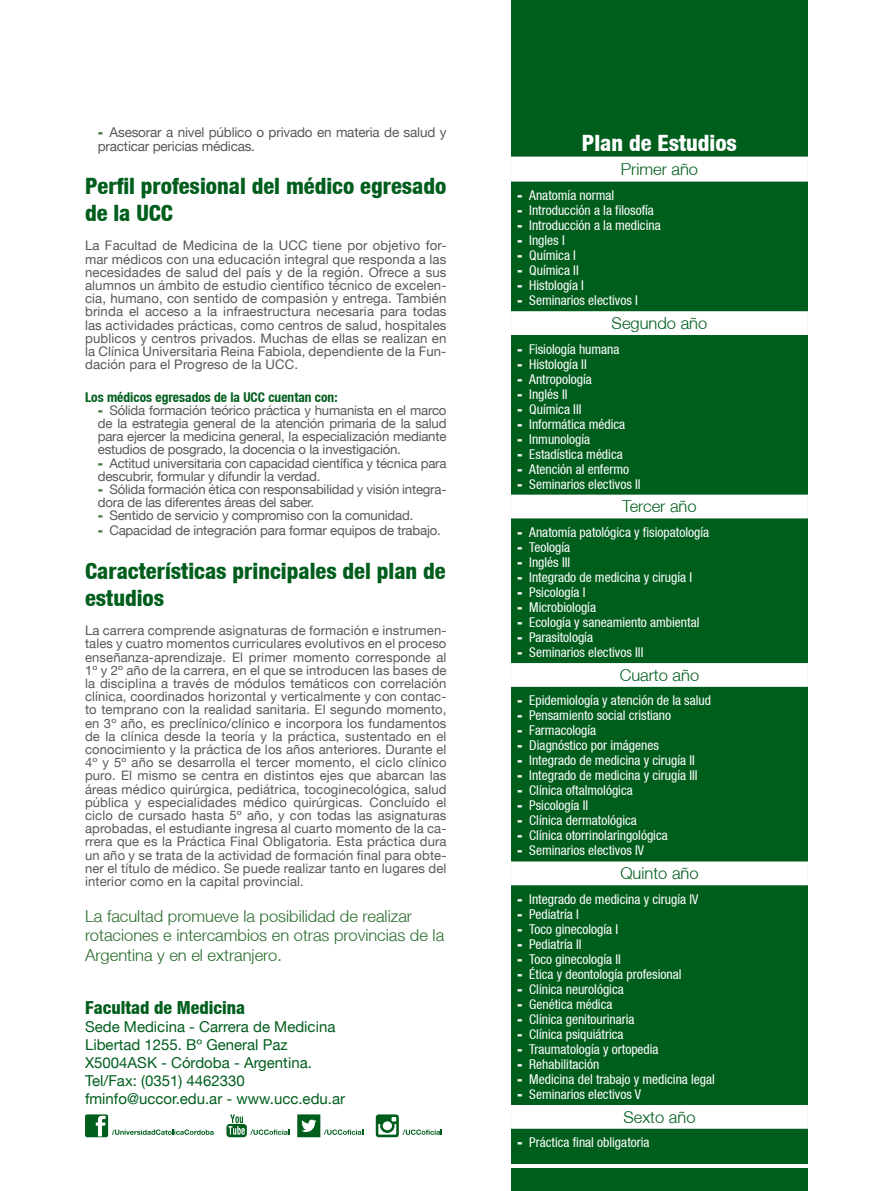
<style>
.page{position:relative;width:893px;height:1191px;background:#fff}
.page>*{position:absolute;margin:0;border:0;box-sizing:border-box;transform-origin:0 0}
.t1{font:800 condensed 22.5px/27px "Helvetica Neue LT";color:#005e1d}
.t2{font:800 condensed 22.5px "Helvetica Neue LT";color:#fff}
.t3{font:800 condensed 18px "Helvetica Neue LT";color:#005e1d}
.t4{font:300 16.5px/19.6px "Helvetica Neue LT";color:#296b2b}
.t5{font:300 16.5px "Helvetica Neue LT";color:#005e1d}
.t6{font:15px/18px "Helvetica Neue LT";color:#005e1d}
.t7{font:condensed 13.5px/15px "Helvetica Neue LT";color:#fff}
.t8{font:13.5px/13.5px "Helvetica Neue LT";letter-spacing:-.015em;color:#58585a}
.t9{font:700 condensed 13.5px "Helvetica Neue LT";color:#005e1d}
.t10{font:13.2px/13.2px "Helvetica Neue LT";letter-spacing:-.015em;color:#58585a;text-align:justify}
.t11{font:13.05px/13.2px "Helvetica Neue LT";letter-spacing:.01em;color:#58585a;text-align:justify}
.s1{font-weight:900;color:#42783b}
.s2{font-weight:900;font-stretch:normal}
</style>
<div class="page">
<div style="left:511px;top:0;width:297px;height:1191px;background:#005e1d"></div>
<hr style="left:471px;top:1164px;width:364px;height:3px;background:#fff">
<svg style="left:511px;top:157px;width:297px;height:971px"></svg>
<svg style="left:226px;top:1114px;width:63px;height:23px"></svg>
<svg style="left:85px;top:1114px;width:129px;height:23px"></svg>
<svg style="left:297px;top:1114px;width:66px;height:23px"></svg>
<svg style="left:376px;top:1114px;width:66px;height:23px"></svg>
<p class="t8" style="left:98px;top:125px;width:350px"><span class="s1">ã</span> Asesorar a nivel público o privado en materia de salud y practicar pericias médicas.</p>
<h1 class="t1" style="left:85px;top:172px;width:363px">Perfil profesional del médico egresado de la UCC</h1>
<p class="t10" style="left:85px;top:239px;width:363px">La Facultad de Medicina de la UCC tiene por objetivo for&shy;mar médicos con una educación integral que responda a las necesidades de salud del país y de la región. Ofrece a sus alumnos un ámbito de estudio científico técnico de excelen&shy;cia, humano, con sentido de compasión y entrega. También brinda el acceso a la infraestructura necesaria para todas las actividades prácticas, como centros de salud, hospitales publicos y centros privados. Muchas de ellas se realizan en la Clínica Universitaria Reina Fabiola, dependiente de la Fun&shy;dación para el Progreso de la UCC.</p>
<p class="t9" style="left:85px;top:389px;width:254px">Los médicos egresados de la UCC cuentan con:</p>
<p class="t10" style="left:98px;top:403px;width:350px;text-align:left"><span class="s1">ã</span> Sólida formación teórico práctica y humanista en el marco de la estrategia general de la atención primaria de la salud para ejercer la medicina general, la especialización mediante estudios de posgrado, la docencia o la investigación.<br><span class="s1">ã</span> Actitud universitaria con capacidad científica y técnica para descubrir, formular y difundir la verdad.<br><span class="s1">ã</span> Sólida formación ética con responsabilidad y visión integra&shy;dora de las diferentes áreas del saber.<br><span class="s1">ã</span> Sentido de servicio y compromiso con la comunidad.</p>
<p class="t10" style="left:98px;top:524px;width:344px"><span class="s1">ã</span> Capacidad de integración para formar equipos de trabajo.</p>
<h1 class="t1" style="left:85px;top:557px;width:362px">Características principales del plan de estudios</h1>
<p class="t11" style="left:85px;top:623px;width:363px">La carrera comprende asignaturas de formación e instrumen&shy;tales y cuatro momentos curriculares evolutivos en el proceso enseñanza-aprendizaje. El primer momento corresponde al 1º y 2º año de la carrera, en el que se introducen las bases de la disciplina a través de módulos temáticos con correlación clínica, coordinados horizontal y verticalmente y con contac&shy;to temprano con la realidad sanitaria. El segundo momento, en 3º año, es preclínico/clínico e incorpora los fundamentos de la clínica desde la teoría y la práctica, sustentado en el conocimiento y la práctica de los años anteriores. Durante el 4º y 5º año se desarrolla el tercer momento, el ciclo clínico puro. El mismo se centra en distintos ejes que abarcan las áreas médico quirúrgica, pediátrica, tocoginecológica, salud pública y especialidades médico quirúrgicas. Concluído el ciclo de cursado hasta 5º año, y con todas las asignaturas aprobadas, el estudiante ingresa al cuarto momento de la ca&shy;rrera que es la Práctica Final Obligatoria. Esta práctica dura un año y se trata de la actividad de formación final para obte&shy;ner el título de médico. Se puede realizar tanto en lugares del interior como en la capital provincial.</p>
<p class="t4" style="left:85px;top:905px;width:361px">La facultad promueve la posibilidad de realizar rotaciones e intercambios en otras provincias de la<br>Argentina y en el extranjero.</p>
<h2 class="t3" style="left:85px;top:996px;width:162px">Facultad de Medicina</h2>
<p class="t6" style="left:85px;top:1017px;width:262px">Sede Medicina - Carrera de Medicina<br>Libertad 1255. Bº General Paz<br>X5004ASK - Córdoba - Argentina.<br>Tel/Fax: (0351) 4462330 fminfo@uccor.edu.ar - www.ucc.edu.ar</p>
<h1 class="t2" style="left:582px;top:129px;width:157px">Plan de Estudios</h1>
<p class="t5" style="left:621px;top:159px;width:79px">Primer año</p>
<p class="t7" style="left:517px;top:188px;width:145px"><span class="s2">ã</span> Anatomía normal<br><span class="s2">ã</span> Introducción a la filosofía <span class="s2">ã</span> Introducción a la medicina <span class="s2">ã</span> Ingles I<br><span class="s2">ã</span> Química I<br><span class="s2">ã</span> Química II<br><span class="s2">ã</span> Histología I<br><span class="s2">ã</span> Seminarios electivos I</p>
<p class="t5" style="left:612px;top:313px;width:97px">Segundo año</p>
<p class="t7" style="left:517px;top:341px;width:125px"><span class="s2">ã</span> Fisiología humana<br><span class="s2">ã</span> Histología II<br><span class="s2">ã</span> Antropología<br><span class="s2">ã</span> Inglés II<br><span class="s2">ã</span> Química III<br><span class="s2">ã</span> Informática médica<br><span class="s2">ã</span> Inmunología<br><span class="s2">ã</span> Estadística médica<br><span class="s2">ã</span> Atención al enfermo<br><span class="s2">ã</span> Seminarios electivos II</p>
<p class="t5" style="left:622px;top:496px;width:76px">Tercer año</p>
<p class="t7" style="left:517px;top:524px;width:194px"><span class="s2">ã</span> Anatomía patológica y fisiopatología <span class="s2">ã</span> Teología<br><span class="s2">ã</span> Inglés III<br><span class="s2">ã</span> Integrado de medicina y cirugía I<br><span class="s2">ã</span> Psicología I<br><span class="s2">ã</span> Microbiología<br><span class="s2">ã</span> Ecología y saneamiento ambiental<br><span class="s2">ã</span> Parasitología<br><span class="s2">ã</span> Seminarios electivos III</p>
<p class="t5" style="left:620px;top:665px;width:81px">Cuarto año</p>
<p class="t7" style="left:517px;top:693px;width:196px"><span class="s2">ã</span> Epidemiología y atención de la salud <span class="s2">ã</span> Pensamiento social cristiano<br><span class="s2">ã</span> Farmacología<br><span class="s2">ã</span> Diagnóstico por imágenes<br><span class="s2">ã</span> Integrado de medicina y cirugía II<br><span class="s2">ã</span> Integrado de medicina y cirugía III<br><span class="s2">ã</span> Clínica oftalmológica<br><span class="s2">ã</span> Psicología II<br><span class="s2">ã</span> Clínica dermatológica<br><span class="s2">ã</span> Clínica otorrinolaringológica<br><span class="s2">ã</span> Seminarios electivos IV</p>
<p class="t5" style="left:620px;top:863px;width:80px">Quinto año</p>
<p class="t7" style="left:517px;top:891px;width:199px"><span class="s2">ã</span> Integrado de medicina y cirugía IV<br><span class="s2">ã</span> Pediatría I<br><span class="s2">ã</span> Toco ginecología I<br><span class="s2">ã</span> Pediatría II<br><span class="s2">ã</span> Toco ginecología II<br><span class="s2">ã</span> Ética y deontología profesional<br><span class="s2">ã</span> Clínica neurológica<br><span class="s2">ã</span> Genética médica<br><span class="s2">ã</span> Clínica genitourinaria<br><span class="s2">ã</span> Clínica psiquiátrica<br><span class="s2">ã</span> Traumatología y ortopedia<br><span class="s2">ã</span> Rehabilitación<br><span class="s2">ã</span> Medicina del trabajo y medicina legal <span class="s2">ã</span> Seminarios electivos V</p>
<p class="t5" style="left:623px;top:1106px;width:74px">Sexto año</p>
<p class="t7" style="left:517px;top:1135px;width:134px"><span class="s2">ã</span> Práctica final obligatoria</p>
</div>
